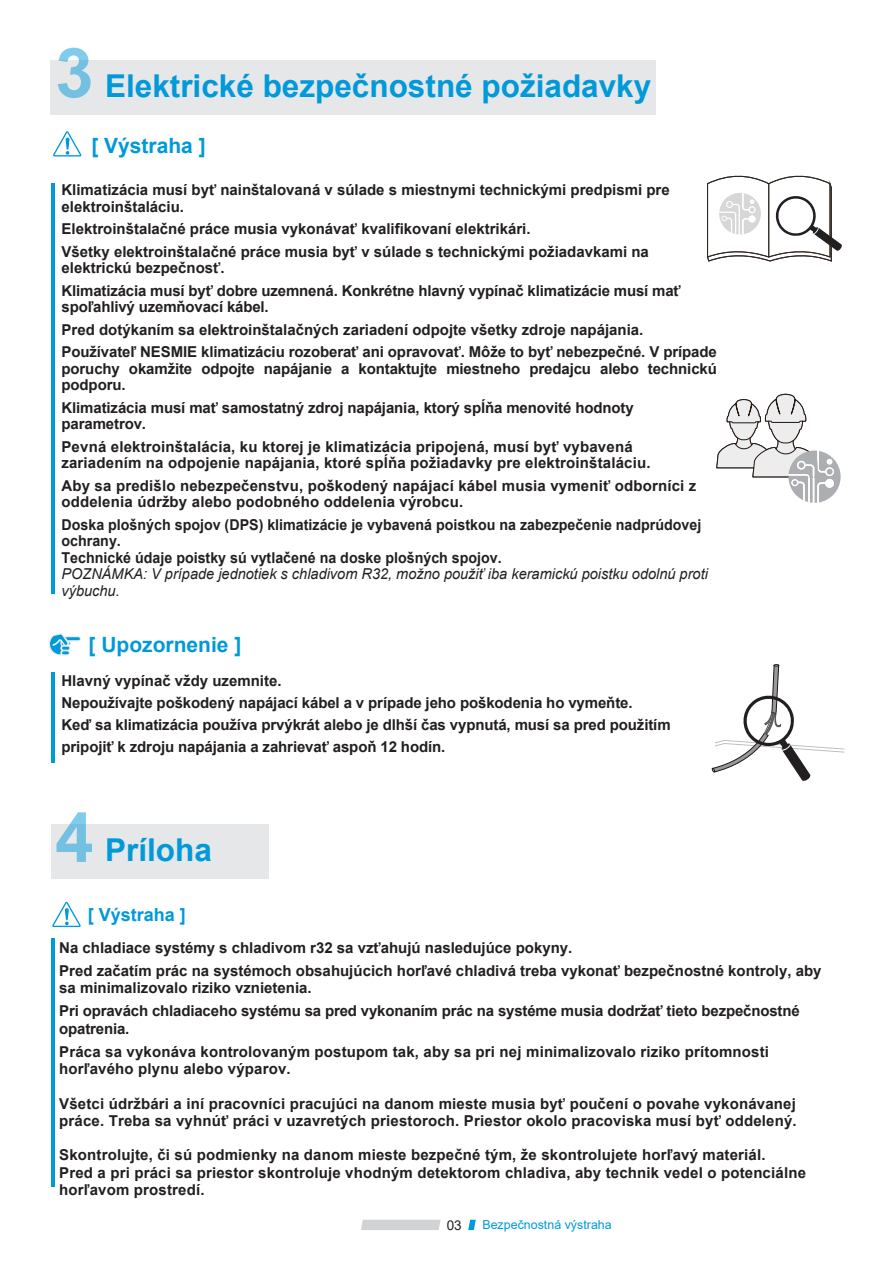
<style>
.page{position:relative;width:893px;height:1263px;background:#fff}
.page>*{position:absolute;margin:0;border:0;box-sizing:border-box;transform-origin:0 0}
.t1{font:700 31.5px "Arial";color:#0099da}
.t2{font:700 21px "Arial";color:#0099da}
.t3{font:700 18px "Arial";color:#0099da}
.t4{font:700 15px/16.5px "Arial";color:#231f20}
.t5{font:700 15px/16.5px "Arial";color:#231f20;scale:.95 1}
.t6{font:italic 15px/16.5px "Arial";color:#231f20}
.t7{font:13.5px "Arial";color:#231f20}
.t8{font:12.45px "Arial";color:#0099da}
.s1{font-size:69px}
</style>
<div class="page">
<svg style="left:361px;top:1220px;width:79px;height:10px"></svg>
<svg style="left:468px;top:1220px;width:8px;height:10px"></svg>
<div style="left:51px;top:60px;width:605px;height:54px;background:#e6e7e9"></div>
<hr style="left:52px;top:184px;width:3px;height:410px;background:#0099da">
<hr style="left:52px;top:672px;width:3px;height:91px;background:#0099da">
<svg style="left:716px;top:393px;width:125px;height:110px"></svg>
<svg style="left:707px;top:175px;width:135px;height:87px"></svg>
<svg style="left:711px;top:664px;width:134px;height:117px"></svg>
<div style="left:51px;top:824px;width:217px;height:55px;background:#e6e7e9"></div>
<svg style="left:53px;top:131px;width:28px;height:25px"></svg>
<svg style="left:49px;top:633px;width:32px;height:22px"></svg>
<svg style="left:52px;top:902px;width:29px;height:25px"></svg>
<hr style="left:51px;top:938px;width:3px;height:249px;background:#0099da">
<h1 class="t1" style="left:55px;top:64px;width:598px"><span class="s1">3</span> Elektrické bezpečnostné požiadavky</h1>
<h2 class="t2" style="left:91px;top:131px;width:116px">[ Výstraha ]</h2>
<p class="t4" style="left:61px;top:182px;width:610px">Klimatizácia musí byť nainštalovaná v súlade s miestnymi technickými predpismi pre elektroinštaláciu.</p>
<p class="t4" style="left:61px;top:218px;width:589px;line-height:22.5px">Elektroinštalačné práce musia vykonávať kvalifikovaní elektrikári.<br>Všetky elektroinštalačné práce musia byť v súlade s technickými požiadavkami na</p>
<p class="t4" style="left:61px;top:257px;width:621px;line-height:22.5px">elektrickú bezpečnosť.<br>Klimatizácia musí byť dobre uzemnená. Konkrétne hlavný vypínač klimatizácie musí mať</p>
<p class="t4" style="left:61px;top:296px;width:657px;line-height:22.5px">spoľahlivý uzemňovací kábel.<br>Pred dotýkaním sa elektroinštalačných zariadení odpojte všetky zdroje napájania.<br>Používateľ NESMIE klimatizáciu rozoberať ani opravovať. Môže to byť nebezpečné. V prípade</p>
<p class="t4" style="left:61px;top:360px;width:657px">poruchy okamžite odpojte napájanie a kontaktujte miestneho predajcu alebo technickú podporu.</p>
<p class="t4" style="left:61px;top:399px;width:574px">Klimatizácia musí mať samostatný zdroj napájania, ktorý spĺňa menovité hodnoty parametrov.</p>
<p class="t4" style="left:61px;top:438px;width:591px">Pevná elektroinštalácia, ku ktorej je klimatizácia pripojená, musí byť vybavená zariadením na odpojenie napájania, ktoré spĺňa požiadavky pre elektroinštaláciu.</p>
<p class="t4" style="left:61px;top:477px;width:636px">Aby sa predišlo nebezpečenstvu, poškodený napájací kábel musia vymeniť odborníci z oddelenia údržby alebo podobného oddelenia výrobcu.</p>
<p class="t5" style="left:61px;top:516px;width:675px">Doska plošných spojov (DPS) klimatizácie je vybavená poistkou na zabezpečenie nadprúdovej ochrany.<br>Technické údaje poistky sú vytlačené na doske plošných spojov.</p>
<p class="t6" style="left:61px;top:566px;width:648px">POZNÁMKA: V prípade jednotiek s chladivom R32, možno použiť iba keramickú poistku odolnú proti výbuchu.</p>
<h2 class="t2" style="left:89px;top:630px;width:154px">[ Upozornenie ]</h2>
<p class="t4" style="left:61px;top:669px;width:611px;line-height:22px">Hlavný vypínač vždy uzemnite.<br>Nepoužívajte poškodený napájací kábel a v prípade jeho poškodenia ho vymeňte.<br>Keď sa klimatizácia používa prvýkrát alebo je dlhší čas vypnutá, musí sa pred použitím pripojiť k zdroju napájania a zahrievať aspoň 12 hodín.</p>
<h1 class="t1" style="left:55px;top:828px;width:158px"><span class="s1">4</span> Príloha</h1>
<p class="t3" style="left:88px;top:902px;width:100px">[ Výstraha ]</p>
<p class="t4" style="left:59px;top:936px;width:764px;line-height:23.2px">Na chladiace systémy s chladivom r32 sa vzťahujú nasledujúce pokyny.<br>Pred začatím prác na systémoch obsahujúcich horľavé chladivá treba vykonať bezpečnostné kontroly, aby</p>
<p class="t4" style="left:59px;top:976px;width:742px;line-height:23.2px">sa minimalizovalo riziko vznietenia.<br>Pri opravách chladiaceho systému sa pred vykonaním prác na systéme musia dodržať tieto bezpečnostné</p>
<p class="t4" style="left:59px;top:1017px;width:711px;line-height:23.2px">opatrenia.<br>Práca sa vykonáva kontrolovaným postupom tak, aby sa pri nej minimalizovalo riziko prítomnosti</p>
<p class="t4" style="left:59px;top:1061px;width:233px">horľavého plynu alebo výparov.</p>
<p class="t4" style="left:59px;top:1095px;width:739px;line-height:17.2px">Všetci údržbári a iní pracovníci pracujúci na danom mieste musia byť poučení o povahe vykonávanej práce. Treba sa vyhnúť práci v uzavretých priestoroch. Priestor okolo pracoviska musí byť oddelený.</p>
<p class="t4" style="left:59px;top:1146px;width:748px;line-height:17.2px">Skontrolujte, či sú podmienky na danom mieste bezpečné tým, že skontrolujete horľavý materiál.<br>Pred a pri práci sa priestor skontroluje vhodným detektorom chladiva, aby technik vedel o potenciálne horľavom prostredí.</p>
<p class="t7" style="left:447px;top:1215px;width:17px">03</p>
<p class="t8" style="left:482px;top:1216px;width:131px">Bezpečnostná výstraha</p>
</div>
